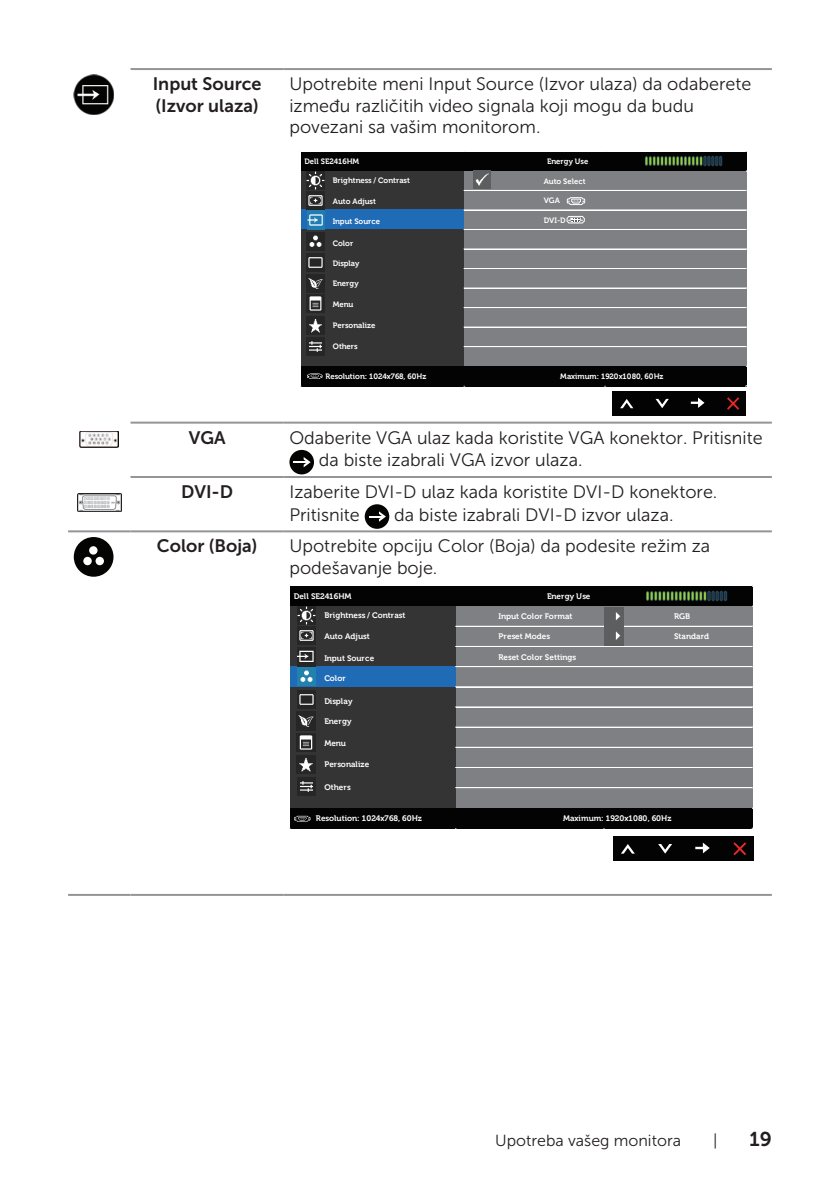
<style>
.page{position:relative;width:840px;height:1191px;background:#fff}
.page>*{position:absolute;margin:0;border:0;box-sizing:border-box;transform-origin:0 0}
.t1{font:20px "Museo Sans For Dell 700";color:#231f20}
.text_OSD_table{font:18px/21.6px "Museo Sans For Dell 300";color:#231f20}
.text_OSD_table-2{font:18px/21.6px "Museo Sans For Dell 700";color:#231f20}
.t2{font:16px "Museo Sans For Dell 300";color:#231f20}
.t3{font:700 8px "Museo For Dell";color:#fff}
.t4{font:700 7.8px "Museo For Dell";color:#fff}
</style>
<div class="page">
<hr style="left:130px;top:68px;width:153px;height:2px;background:#939598">
<hr style="left:283px;top:68px;width:488px;height:2px;background:#939598">
<hr style="left:130px;top:421px;width:153px;height:2px;background:#939598">
<hr style="left:283px;top:421px;width:488px;height:2px;background:#939598">
<hr style="left:130px;top:476px;width:153px;height:2px;background:#939598">
<hr style="left:283px;top:476px;width:488px;height:2px;background:#939598">
<hr style="left:68px;top:530px;width:62px;height:2px;background:#939598">
<hr style="left:130px;top:530px;width:153px;height:2px;background:#939598">
<hr style="left:283px;top:530px;width:488px;height:2px;background:#939598">
<hr style="left:68px;top:894px;width:62px;height:2px;background:#939598">
<hr style="left:130px;top:894px;width:153px;height:2px;background:#939598">
<hr style="left:283px;top:894px;width:488px;height:2px;background:#939598">
<img style="left:74px;top:75px;width:39px;height:39px">
<div style="left:612px;top:391px;width:133px;height:25px;background:#030303"></div>
<svg style="left:620px;top:399px;width:13px;height:9px"></svg>
<svg style="left:655px;top:399px;width:13px;height:9px"></svg>
<svg style="left:690px;top:397px;width:14px;height:11px"></svg>
<svg style="left:727px;top:397px;width:11px;height:13px"></svg>
<div style="left:301px;top:152px;width:445px;height:19px;background:#030303"></div>
<div style="left:301px;top:171px;width:163px;height:39px;background:#343434"></div>
<div style="left:464px;top:171px;width:282px;height:39px;background:#7f8083"></div>
<div style="left:301px;top:210px;width:163px;height:20px;background:#1f6bb5"></div>
<div style="left:464px;top:210px;width:282px;height:20px;background:#7f8083"></div>
<div style="left:301px;top:229px;width:163px;height:137px;background:#343434"></div>
<div style="left:464px;top:229px;width:282px;height:137px;background:#7f8083"></div>
<div style="left:301px;top:366px;width:445px;height:20px;background:#030303"></div>
<hr style="left:464px;top:190px;width:282px;height:1px;background:#fff">
<hr style="left:464px;top:210px;width:282px;height:1px;background:#fff">
<hr style="left:464px;top:229px;width:282px;height:1px;background:#fff">
<hr style="left:464px;top:249px;width:282px;height:1px;background:#fff">
<hr style="left:464px;top:268px;width:282px;height:1px;background:#fff">
<hr style="left:464px;top:288px;width:282px;height:1px;background:#fff">
<hr style="left:464px;top:307px;width:282px;height:1px;background:#fff">
<hr style="left:464px;top:327px;width:282px;height:1px;background:#fff">
<hr style="left:464px;top:346px;width:282px;height:1px;background:#fff">
<img style="left:473px;top:171px;width:17px;height:18px">
<img style="left:307px;top:373px;width:15px;height:6px">
<img style="left:644px;top:155px;width:79px;height:12px">
<img style="left:307px;top:192px;width:17px;height:17px">
<img style="left:307px;top:233px;width:17px;height:17px">
<img style="left:307px;top:254px;width:17px;height:17px">
<img style="left:306px;top:274px;width:18px;height:18px">
<img style="left:307px;top:337px;width:17px;height:18px">
<img style="left:306px;top:295px;width:18px;height:17px">
<img style="left:306px;top:316px;width:18px;height:18px">
<img style="left:307px;top:211px;width:17px;height:18px">
<img style="left:307px;top:171px;width:17px;height:18px">
<svg style="left:566px;top:215px;width:18px;height:9px"></svg>
<svg style="left:566px;top:197px;width:19px;height:8px"></svg>
<img style="left:80px;top:431px;width:38px;height:16px">
<div style="left:289px;top:450px;width:25px;height:24px;background:#040503;border-radius:50%"></div>
<svg style="left:293px;top:457px;width:17px;height:10px"></svg>
<img style="left:77px;top:493px;width:44px;height:18px">
<div style="left:364px;top:504px;width:25px;height:25px;background:#040503;border-radius:50%"></div>
<svg style="left:369px;top:511px;width:17px;height:11px"></svg>
<div style="left:74px;top:537px;width:39px;height:40px;background:#040503;border-radius:50%"></div>
<div style="left:89px;top:546px;width:8px;height:8px;background:#fff;border-radius:50%"></div>
<div style="left:83px;top:557px;width:9px;height:8px;background:#fff;border-radius:50%"></div>
<div style="left:95px;top:557px;width:9px;height:8px;background:#fff;border-radius:50%"></div>
<div style="left:613px;top:836px;width:140px;height:25px;background:#030303"></div>
<svg style="left:621px;top:844px;width:13px;height:9px"></svg>
<svg style="left:658px;top:844px;width:13px;height:9px"></svg>
<svg style="left:695px;top:842px;width:14px;height:11px"></svg>
<svg style="left:733px;top:842px;width:12px;height:13px"></svg>
<div style="left:290px;top:586px;width:462px;height:20px;background:#030303"></div>
<div style="left:290px;top:606px;width:166px;height:61px;background:#343434"></div>
<div style="left:455px;top:606px;width:297px;height:61px;background:#7f8083"></div>
<div style="left:290px;top:666px;width:166px;height:21px;background:#1f6bb5"></div>
<div style="left:455px;top:666px;width:297px;height:21px;background:#7f8083"></div>
<div style="left:290px;top:687px;width:166px;height:121px;background:#343434"></div>
<div style="left:455px;top:687px;width:297px;height:121px;background:#7f8083"></div>
<div style="left:290px;top:808px;width:462px;height:20px;background:#030303"></div>
<hr style="left:455px;top:626px;width:297px;height:1px;background:#fff">
<hr style="left:455px;top:646px;width:297px;height:1px;background:#fff">
<hr style="left:455px;top:666px;width:297px;height:1px;background:#fff">
<hr style="left:455px;top:686px;width:297px;height:1px;background:#fff">
<hr style="left:455px;top:687px;width:297px;height:1px;background:#fff">
<hr style="left:455px;top:706px;width:297px;height:1px;background:#fff">
<hr style="left:455px;top:707px;width:297px;height:1px;background:#fff">
<hr style="left:455px;top:727px;width:297px;height:1px;background:#fff">
<hr style="left:455px;top:747px;width:297px;height:1px;background:#fff">
<hr style="left:455px;top:767px;width:297px;height:1px;background:#fff">
<hr style="left:455px;top:787px;width:297px;height:1px;background:#fff">
<img style="left:604px;top:607px;width:19px;height:38px">
<img style="left:294px;top:815px;width:16px;height:7px">
<img style="left:645px;top:590px;width:83px;height:12px">
<img style="left:297px;top:627px;width:18px;height:18px">
<img style="left:297px;top:648px;width:18px;height:38px">
<img style="left:297px;top:691px;width:18px;height:18px">
<img style="left:297px;top:712px;width:18px;height:18px">
<img style="left:297px;top:777px;width:18px;height:18px">
<img style="left:297px;top:733px;width:18px;height:18px">
<img style="left:297px;top:755px;width:18px;height:19px">
<img style="left:297px;top:606px;width:18px;height:19px">
<p class="text_OSD_table-2" style="left:153px;top:73px;width:110px">Input Source (Izvor ulaza)</p>
<p class="text_OSD_table" style="left:289px;top:73px;width:463px">Upotrebite meni Input Source (Izvor ulaza) da odaberete između različitih video signala koji mogu da budu povezani sa vašim monitorom.</p>
<p class="t4" style="left:304px;top:157px;width:56px">Dell SE2416HM</p>
<p class="t4" style="left:547px;top:157px;width:43px">Energy Use</p>
<p class="t4" style="left:332px;top:176px;width:78px">Brightness / Contrast</p>
<p class="t4" style="left:332px;top:197px;width:45px">Auto Adjust</p>
<p class="t4" style="left:332px;top:216px;width:49px">Input Source</p>
<p class="t4" style="left:332px;top:238px;width:22px">Color</p>
<p class="t4" style="left:332px;top:259px;width:28px">Display</p>
<p class="t4" style="left:332px;top:279px;width:27px">Energy</p>
<p class="t4" style="left:332px;top:300px;width:22px">Menu</p>
<p class="t4" style="left:332px;top:321px;width:44px">Personalize</p>
<p class="t4" style="left:332px;top:342px;width:27px">Others</p>
<p class="t4" style="left:543px;top:176px;width:44px">Auto Select</p>
<p class="t4" style="left:543px;top:196px;width:18px">VGA</p>
<p class="t4" style="left:543px;top:216px;width:24px">DVI-D</p>
<p class="t4" style="left:325px;top:372px;width:102px">Resolution: 1024x768, 60Hz</p>
<p class="t4" style="left:560px;top:372px;width:104px">Maximum: 1920x1080, 60Hz</p>
<p class="text_OSD_table-2" style="left:189px;top:426px;width:38px">VGA</p>
<p class="text_OSD_table" style="left:319px;top:426px;width:445px;line-height:22.8px;text-indent:-29px">Odaberite VGA ulaz kada koristite VGA konektor. Pritisnite da biste izabrali VGA izvor ulaza.</p>
<p class="text_OSD_table-2" style="left:181px;top:481px;width:53px">DVI-D</p>
<p class="text_OSD_table" style="left:289px;top:480px;width:429px;line-height:22.8px">Izaberite DVI-D ulaz kada koristite DVI-D konektore.<br>Pritisnite</p>
<p class="text_OSD_table" style="left:394px;top:504px;width:281px">da biste izabrali DVI-D izvor ulaza.</p>
<p class="text_OSD_table-2" style="left:157px;top:535px;width:102px">Color (Boja)</p>
<p class="text_OSD_table" style="left:289px;top:535px;width:422px">Upotrebite opciju Color (Boja) da podesite režim za podešavanje boje.</p>
<p class="t3" style="left:498px;top:612px;width:75px">Input Color Format</p>
<p class="t3" style="left:673px;top:612px;width:18px">RGB</p>
<p class="t3" style="left:498px;top:632px;width:53px">Preset Modes</p>
<p class="t3" style="left:673px;top:632px;width:37px">Standard</p>
<p class="t3" style="left:498px;top:652px;width:79px">Reset Color Settings</p>
<p class="t3" style="left:294px;top:592px;width:59px">Dell SE2416HM</p>
<p class="t3" style="left:546px;top:592px;width:45px">Energy Use</p>
<p class="t3" style="left:324px;top:611px;width:83px">Brightness / Contrast</p>
<p class="t3" style="left:324px;top:632px;width:47px">Auto Adjust</p>
<p class="t3" style="left:324px;top:653px;width:51px">Input Source</p>
<p class="t3" style="left:324px;top:674px;width:23px">Color</p>
<p class="t3" style="left:324px;top:696px;width:30px">Display</p>
<p class="t3" style="left:324px;top:717px;width:29px">Energy</p>
<p class="t3" style="left:324px;top:738px;width:23px">Menu</p>
<p class="t3" style="left:324px;top:760px;width:46px">Personalize</p>
<p class="t3" style="left:324px;top:782px;width:28px">Others</p>
<p class="t3" style="left:316px;top:813px;width:107px">Resolution: 1024x768, 60Hz</p>
<p class="t3" style="left:562px;top:813px;width:110px">Maximum: 1920x1080, 60Hz</p>
<p class="t2" style="left:495px;top:1131px;width:187px">Upotreba vašeg monitora</p>
<p class="t2" style="left:712px;top:1131px;width:6px">|</p>
<p class="t1" style="left:749px;top:1127px;width:24px">19</p>
</div>
